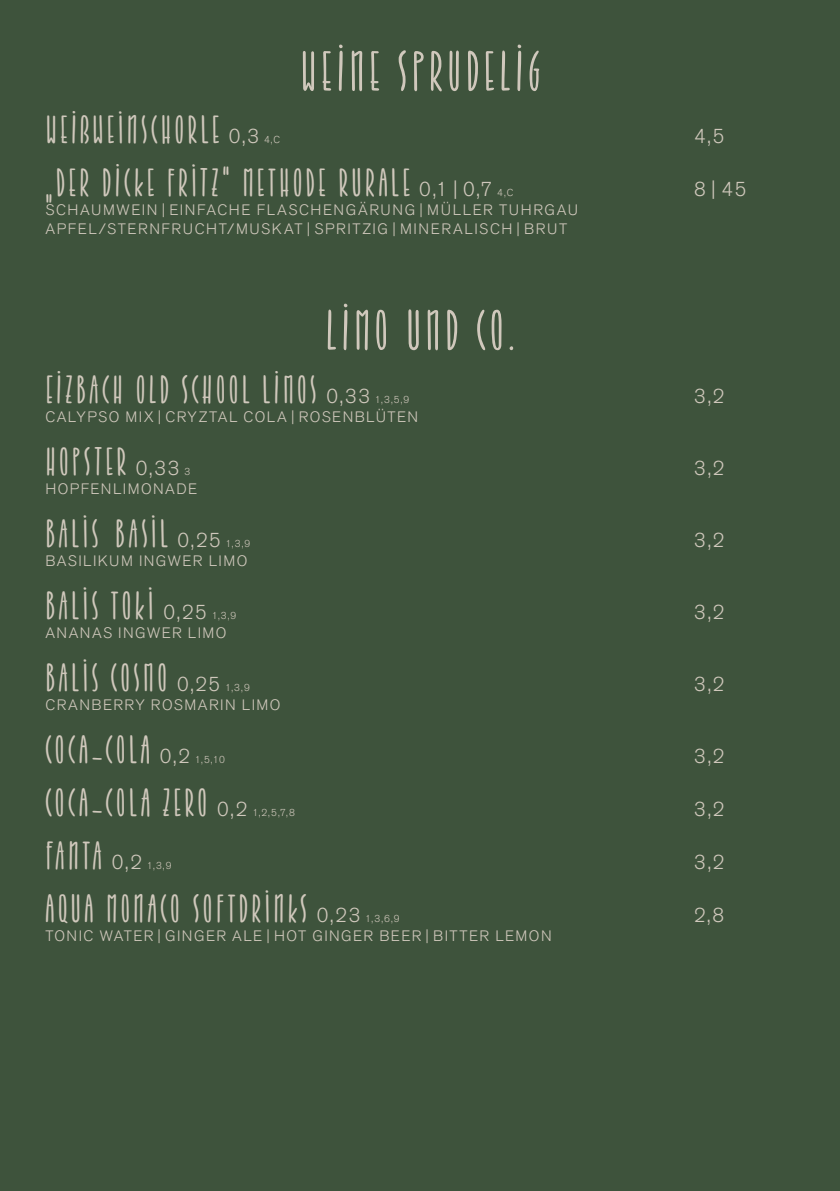
<style>
.page{position:relative;width:840px;height:1191px;background:#fff}
.page>*{position:absolute;margin:0;border:0;box-sizing:border-box;transform-origin:0 0}
.HL_30_31{font:60px "Jabana";letter-spacing:.075em;color:#d0c8bc}
.Getränke_22_26_5{font:42px "Jabana";letter-spacing:.08em;color:#d0c8bc}
.Getränke_22_26_5-2{font:300 20px "Akzidenz Grotesk BE";color:#d0c8bc}
.Getränke_22_26_5-3{font:300 15px "Akzidenz Grotesk BE";letter-spacing:.095em;color:#d0c8bc}
.s1{font-family:"Akzidenz Grotesk BE";font-weight:300;font-size:20px}
.s2{font-family:"Akzidenz Grotesk BE";font-weight:300;font-size:10px}
</style>
<div class="page">
<div style="left:0;top:0;width:839px;height:1191px;background:#3e533c"></div>
<p class="Getränke_22_26_5" style="left:45px;top:104px;width:236px">WEIßWEINSCHORLE <span class="s1">0,3</span> <span class="s2">4,C</span></p>
<p class="HL_30_31" style="left:300px;top:35px;width:241px">WEINE SPRUDELIG</p>
<p class="Getränke_22_26_5" style="left:45px;top:157px;width:469px">„DER DICKE FRITZ“ METHODE RURALE <span class="s1">0,1 | 0,7</span> <span class="s2">4,C</span></p>
<p class="Getränke_22_26_5-3" style="left:45px;top:202px;width:534px">SCHAUMWEIN | EINFACHE FLASCHENGÄRUNG | MÜLLER TUHRGAU</p>
<p class="Getränke_22_26_5-3" style="left:45px;top:221px;width:523px">APFEL/STERNFRUCHT/MUSKAT | SPRITZIG | MINERALISCH | BRUT</p>
<p class="HL_30_31" style="left:325px;top:294px;width:191px">LIMO UND CO.</p>
<p class="Getränke_22_26_5" style="left:45px;top:363px;width:365px">EIZBACH OLD SCHOOL LIMOS <span class="s1">0,33</span> <span class="s2">1,3,5,9</span></p>
<p class="Getränke_22_26_5-3" style="left:45px;top:408px;width:374px">CALYPSO MIX | CRYZTAL COLA | ROSENBLÜTEN</p>
<p class="Getränke_22_26_5" style="left:45px;top:435px;width:146px">HOPSTER <span class="s1">0,33</span> <span class="s2">3</span></p>
<p class="Getränke_22_26_5-3" style="left:45px;top:480px;width:153px">HOPFENLIMONADE</p>
<p class="Getränke_22_26_5" style="left:45px;top:507px;width:206px">BALIS BASIL <span class="s1">0,25</span> <span class="s2">1,3,9</span></p>
<p class="Getränke_22_26_5-3" style="left:45px;top:552px;width:203px">BASILIKUM INGWER LIMO</p>
<p class="Getränke_22_26_5" style="left:45px;top:579px;width:192px">BALIS TOKI <span class="s1">0,25</span> <span class="s2">1,3,9</span></p>
<p class="Getränke_22_26_5-3" style="left:45px;top:624px;width:182px">ANANAS INGWER LIMO</p>
<p class="Getränke_22_26_5" style="left:45px;top:651px;width:206px">BALIS COSMO <span class="s1">0,25</span> <span class="s2">1,3,9</span></p>
<p class="Getränke_22_26_5-3" style="left:45px;top:696px;width:236px">CRANBERRY ROSMARIN LIMO</p>
<p class="Getränke_22_26_5" style="left:45px;top:723px;width:181px">COCA-COLA <span class="s1">0,2</span> <span class="s2">1,5,10</span></p>
<p class="Getränke_22_26_5" style="left:45px;top:776px;width:251px">COCA-COLA ZERO <span class="s1">0,2</span> <span class="s2">1,2,5,7,8</span></p>
<p class="Getränke_22_26_5" style="left:45px;top:829px;width:128px">FANTA <span class="s1">0,2</span> <span class="s2">1,3,9</span></p>
<p class="Getränke_22_26_5" style="left:45px;top:882px;width:355px">AQUA MONACO SOFTDRINKS <span class="s1">0,23</span> <span class="s2">1,3,6,9</span></p>
<p class="Getränke_22_26_5-3" style="left:45px;top:927px;width:507px">TONIC WATER | GINGER ALE | HOT GINGER BEER | BITTER LEMON</p>
<p class="Getränke_22_26_5-2" style="left:693px;top:125px;width:32px">4,5</p>
<p class="Getränke_22_26_5-2" style="left:693px;top:178px;width:54px">8|45</p>
<p class="Getränke_22_26_5-2" style="left:693px;top:384px;width:32px">3,2</p>
<p class="Getränke_22_26_5-2" style="left:693px;top:456px;width:32px">3,2</p>
<p class="Getränke_22_26_5-2" style="left:693px;top:528px;width:32px">3,2</p>
<p class="Getränke_22_26_5-2" style="left:693px;top:600px;width:32px">3,2</p>
<p class="Getränke_22_26_5-2" style="left:693px;top:672px;width:32px">3,2</p>
<p class="Getränke_22_26_5-2" style="left:693px;top:744px;width:32px">3,2</p>
<p class="Getränke_22_26_5-2" style="left:693px;top:797px;width:32px">3,2</p>
<p class="Getränke_22_26_5-2" style="left:693px;top:850px;width:32px">3,2</p>
<p class="Getränke_22_26_5-2" style="left:693px;top:903px;width:32px">2,8</p>
</div>
